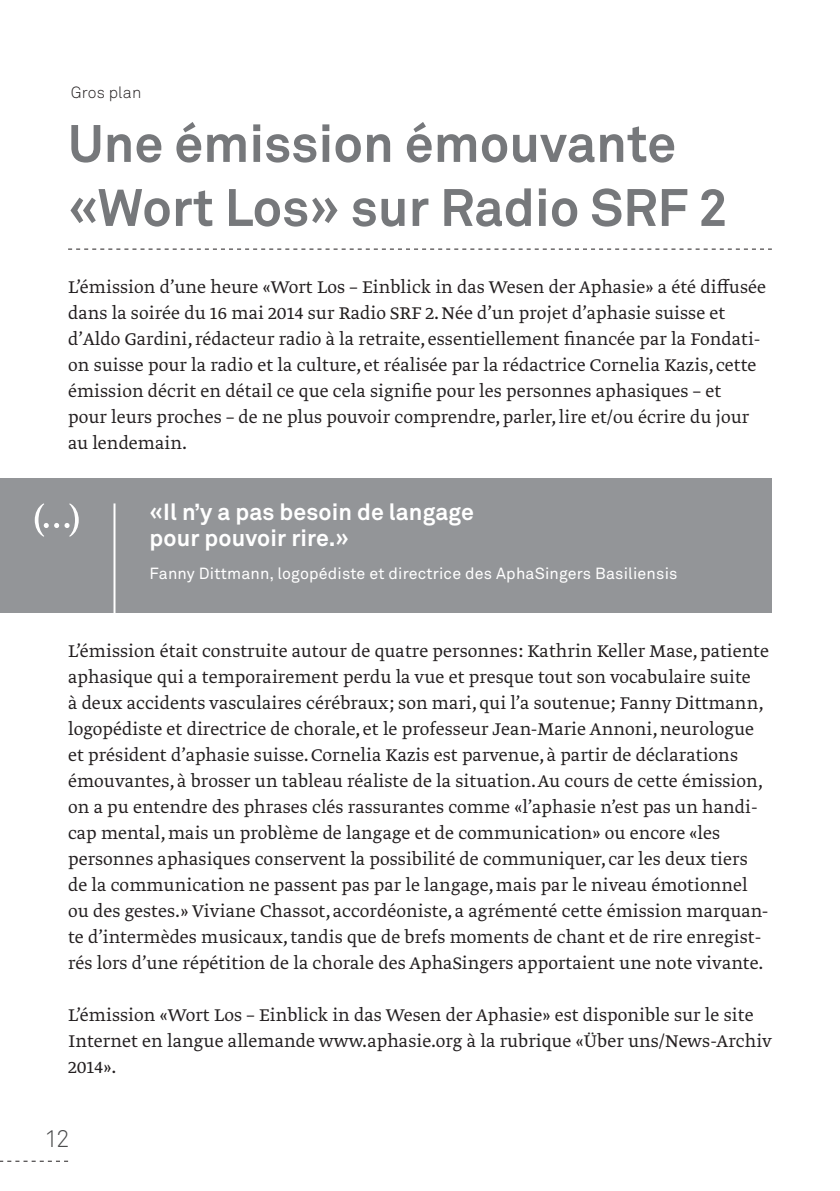
<style>
.page{position:relative;width:840px;height:1191px;background:#fff}
.page>*{position:absolute;margin:0;border:0;box-sizing:border-box;transform-origin:0 0}
.t1{font:700 52px/64px "Akkurat";color:#76787b}
.t2{font:300 24px "Akkurat";color:#4b4c4d}
.t3{font:700 23px/26px "Akkurat";letter-spacing:.005em;color:#fff}
.t4{font:300 20px/26px "Greta Text";letter-spacing:.005em;color:#231f20}
.t5{font:16px "Akkurat";letter-spacing:.01em;color:#fff}
.t6{font:300 16px "Akkurat";letter-spacing:.01em;color:#231f20}
</style>
<div class="page">
<svg style="left:0;top:1160px;width:68px;height:1px"></svg>
<svg style="left:68px;top:249px;width:703px;height:1px"></svg>
<div style="left:0;top:478px;width:771px;height:134px;background:#939598"></div>
<hr style="left:113px;top:503px;width:2px;height:114px;background:#fff">
<svg style="left:35px;top:503px;width:44px;height:33px"></svg>
<p class="t6" style="left:71px;top:82px;width:72px">Gros plan</p>
<h1 class="t1" style="left:68px;top:111px;width:661px">Une émission émouvante «Wort Los» sur Radio SRF 2</h1>
<p class="t4" style="left:68px;top:275px;width:699px">L’émission d’une heure «Wort Los – Einblick in das Wesen der Aphasie» a été diffusée dans la soirée du 16 mai 2014 sur Radio SRF 2. Née d’un projet d’aphasie suisse et d’Aldo Gardini, rédacteur radio à la retraite, essentiellement financée par la Fondati&shy;on suisse pour la radio et la culture, et réalisée par la rédactrice Cornelia Kazis, cette émission décrit en détail ce que cela signifie pour les personnes aphasiques – et<br>pour leurs proches – de ne plus pouvoir comprendre, parler, lire et/ou écrire du jour au lendemain.</p>
<p class="t3" style="left:149px;top:498px;width:326px">«Il n’y a pas besoin de langage pour pouvoir rire.»</p>
<p class="t5" style="left:149px;top:563px;width:529px">Fanny Dittmann, logopédiste et directrice des AphaSingers Basiliensis</p>
<p class="t4" style="left:68px;top:639px;width:702px">L’émission était construite autour de quatre personnes: Kathrin Keller Mase, patiente aphasique qui a temporairement perdu la vue et presque tout son vocabulaire suite<br>à deux accidents vasculaires cérébraux; son mari, qui l’a soutenue; Fanny Dittmann, logopédiste et directrice de chorale, et le professeur Jean-Marie Annoni, neurologue et président d’aphasie suisse. Cornelia Kazis est parvenue, à partir de déclarations émouvantes, à brosser un tableau réaliste de la situation. Au cours de cette émission, on a pu entendre des phrases clés rassurantes comme «l’aphasie n’est pas un handi&shy;cap mental, mais un problème de langage et de communication» ou encore «les personnes aphasiques conservent la possibilité de communiquer, car les deux tiers de la communication ne passent pas par le langage, mais par le niveau émotionnel ou des gestes.» Viviane Chassot, accordéoniste, a agrémenté cette émission marquan&shy;te d’intermèdes musicaux, tandis que de brefs moments de chant et de rire enregist&shy;rés lors d’une répétition de la chorale des AphaSingers apportaient une note vivante.</p>
<p class="t4" style="left:68px;top:1003px;width:705px">L’émission «Wort Los – Einblick in das Wesen der Aphasie» est disponible sur le site<br>Internet en langue allemande www.aphasie.org à la rubrique «Über uns/News-Archiv<br>2014».</p>
<p class="t2" style="left:44px;top:1123px;width:26px">12</p>
</div>
